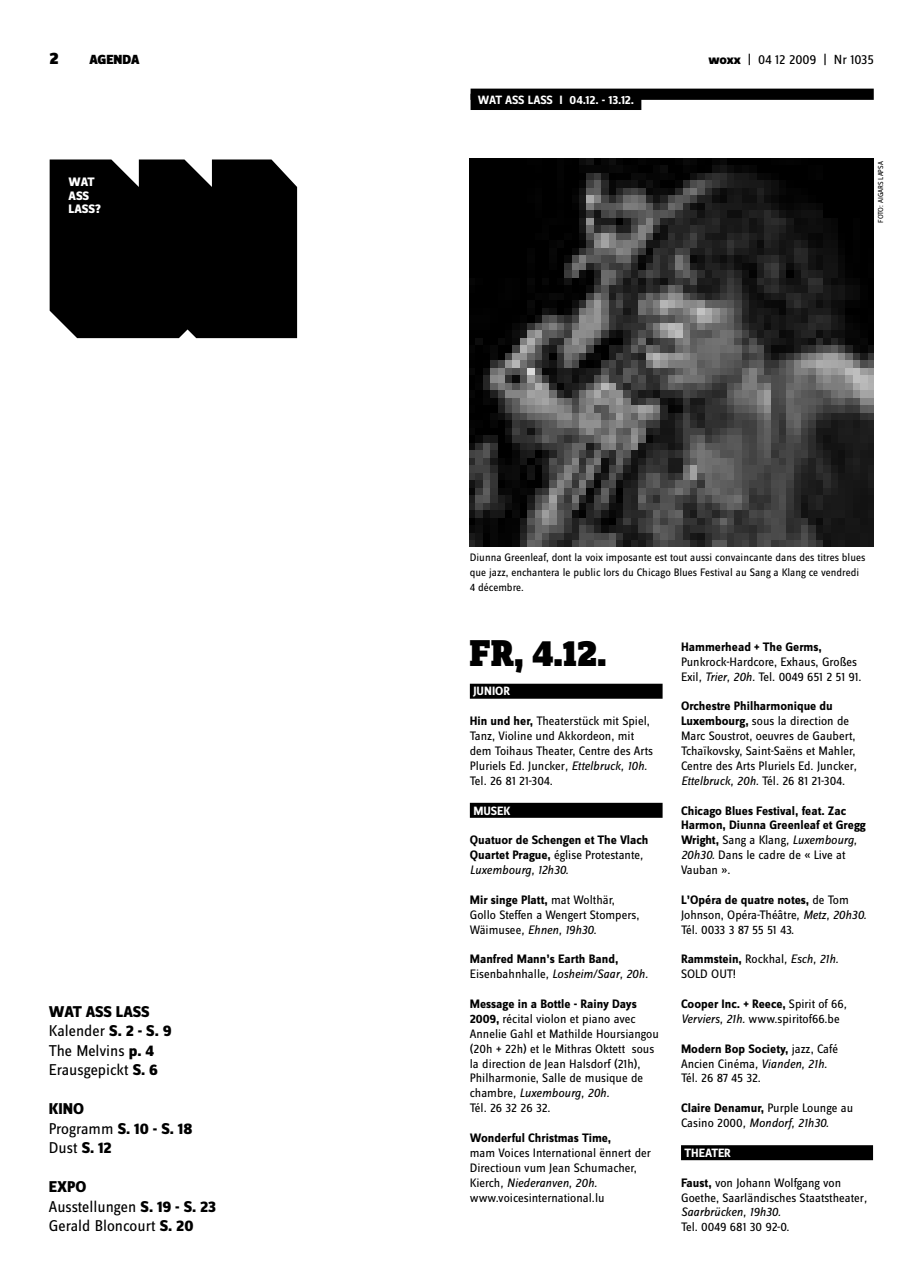
<style>
.page{position:relative;width:922px;height:1276px;background:#fff}
.page>*{position:absolute;margin:0;border:0;box-sizing:border-box;transform-origin:0 0}
.t1{font:900 38.75px "Zine Slab Dis";color:#000}
.t2{font:16.25px/19.5px "Zine Sans Dis";color:#000}
.t3{font:800 16.25px/19.5px "Zine Sans Dis";color:#000}
.t4{font:13.75px "Zine Sans Dis";letter-spacing:-.01em;color:#000}
.t5{font:900 13.75px "Zine Sans Dis";color:#000}
.t6{font:12.75px/14.9px "Zine Sans Dis";color:#000}
.t7{font:700 12.75px/14.9px "Zine Sans Dis";color:#000}
.t8{font:800 12.75px/13.8px "Zine Sans Dis";letter-spacing:-.01em;color:#fff}
.t9{font:700 12.5px "Zine Sans Dis";color:#fff}
.t10{font:11.25px/14.9px "Zine Sans Dis";color:#000}
.t11{font:7.5px "Zine Sans Dis";color:#000}
.s1{font-weight:800}
.s2{font-weight:400}
.s3{font-weight:700}
.s4{font-style:italic}
.s5{font-weight:400;font-style:italic}
</style>
<div class="page">
<div style="left:469px;top:684px;width:193px;height:15px;background:#000"></div>
<div style="left:469px;top:803px;width:193px;height:15px;background:#000"></div>
<div style="left:680px;top:1145px;width:192px;height:15px;background:#000"></div>
<div style="left:50px;top:159px;width:247px;height:179px;background:#000"></div>
<div style="left:470px;top:89px;width:403px;height:11px;background:#000"></div>
<div style="left:470px;top:94px;width:171px;height:16px;background:#000"></div>
<img style="left:469px;top:159px;width:403px;height:388px">
<p class="t5" style="left:89px;top:53px;width:52px">AGENDA</p>
<p class="t4" style="left:708px;top:53px;width:167px"><span class="s1">woxx</span> | 04 12 2009 | Nr 1035</p>
<p class="t8" style="left:69px;top:176px;width:34px">WAT<br>ASS<br>LASS?</p>
<p class="t2" style="left:49px;top:1002px;width:124px"><span class="s1">WAT ASS LASS<br></span>Kalender <span class="s1">S. 2 - S. 9<br></span>The Melvins <span class="s1">p. 4<br></span>Erausgepickt <span class="s1">S. 6</span></p>
<p class="t3" style="left:49px;top:1100px;width:145px">KINO<br><span class="s2">Programm</span> S. 10 - S. 18<br><span class="s2">Dust</span> S. 12</p>
<p class="t2" style="left:49px;top:1178px;width:169px"><span class="s1">EXPO<br></span>Ausstellungen <span class="s1">S. 19 - S. 23<br></span>Gerald Bloncourt <span class="s1">S. 20</span></p>
<p class="t9" style="left:477px;top:93px;width:35px">WAT ASS</p>
<p class="t9" style="left:527px;top:93px;width:12px">LASSI</p>
<p class="t9" style="left:569px;top:93px;width:66px">04.12. - 13.12.</p>
<p class="t11" style="left:876px;top:223px;width:63px;rotate:-90deg">Foto: Aigars Lapsa</p>
<p class="t10" style="left:469px;top:550px;width:397px">Diunna Greenleaf, dont la voix imposante est tout aussi convaincante dans des titres blues que jazz, enchantera le public lors du Chicago Blues Festival au Sang a Klang ce vendredi<br>4 décembre.</p>
<h1 class="t1" style="left:469px;top:632px;width:138px">Fr, 4.12.</h1>
<p class="t9" style="left:473px;top:684px;width:38px">junior</p>
<p class="t6" style="left:469px;top:714px;width:185px"><span class="s3">Hin und her,</span> Theaterstück mit Spiel,<br>Tanz, Violine und Akkordeon, mit dem Toihaus Theater, Centre des Arts<br>Pluriels Ed. Juncker<span class="s4">, Ettelbruck, 10h.<br></span>Tel. 26 81 21-304.</p>
<p class="t9" style="left:473px;top:803px;width:39px">musek</p>
<p class="t7" style="left:469px;top:833px;width:180px">Quatuor de Schengen et The Vlach<br>Quartet Prague, <span class="s2">église Protestante</span><span class="s5">,<br>Luxembourg, 12h30.</span></p>
<p class="t6" style="left:469px;top:893px;width:171px"><span class="s3">Mir singe Platt,</span> mat Wolthär,<br>Gollo Steffen a Wengert Stompers,<br>Wäimusee<span class="s4">, Ehnen, 19h30.</span></p>
<p class="t7" style="left:469px;top:952px;width:180px">Manfred Mann’s Earth Band,<br><span class="s2">Eisenbahnhalle</span><span class="s5">, Losheim/Saar, 20h.</span></p>
<p class="t6" style="left:469px;top:997px;width:190px"><span class="s3">Message in a Bottle - Rainy Days<br>2009,</span> récital violon et piano avec<br>Annelie Gahl et Mathilde Hoursiangou (20h + 22h) et le Mithras Oktett sous la direction de Jean Halsdorf (21h),<br>Philharmonie, Salle de musique de chambre<span class="s4">, Luxembourg, 20h.<br></span>Tél. 26 32 26 32.</p>
<p class="t7" style="left:469px;top:1131px;width:143px">Wonderful Christmas Time,</p>
<p class="t6" style="left:469px;top:1146px;width:183px">mam Voices International ënnert der<br>Directioun vum Jean Schumacher,<br>Kierch<span class="s4">, Niederanven, 20h. </span>www.voicesinternational.lu</p>
<p class="t7" style="left:680px;top:640px;width:142px">Hammerhead + The Germs,</p>
<p class="t6" style="left:680px;top:655px;width:182px">Punkrock-Hardcore, Exhaus, Großes<br>Exil<span class="s4">, Trier, 20h.</span> Tel. 0049 651 2 51 91.</p>
<p class="t6" style="left:680px;top:699px;width:177px"><span class="s3">Orchestre Philharmonique du Luxembourg,</span> sous la direction de Marc Soustrot, oeuvres de Gaubert, Tchaïkovsky, Saint-Saëns et Mahler, Centre des Arts Pluriels Ed. Juncker<span class="s4">, Ettelbruck, 20h.</span> Tél. 26 81 21-304.</p>
<p class="t7" style="left:680px;top:803px;width:186px">Chicago Blues Festival, feat. Zac<br>Harmon, Diunna Greenleaf et Gregg<br>Wright, <span class="s2">Sang a Klang</span><span class="s5">, Luxembourg,<br>20h30.</span> <span class="s2">Dans le cadre de « Live at<br>Vauban ».</span></p>
<p class="t6" style="left:680px;top:893px;width:187px"><span class="s3">L’Opéra de quatre notes,</span> de Tom<br>Johnson, Opéra-Théâtre<span class="s4">, Metz, 20h30.<br></span>Tél. 0033 3 87 55 51 43.</p>
<p class="t6" style="left:680px;top:952px;width:159px"><span class="s3">Rammstein,</span> Rockhal<span class="s4">, Esch, 21h.<br></span>SOLD OUT!</p>
<p class="t6" style="left:680px;top:997px;width:167px"><span class="s3">Cooper Inc. + Reece,</span> Spirit of 66<span class="s4">,<br>Verviers, 21h.</span> www.spiritof66.be</p>
<p class="t6" style="left:680px;top:1041px;width:159px"><span class="s3">Modern Bop Society,</span> jazz, Café<br>Ancien Cinéma<span class="s4">, Vianden, 21h.<br></span>Tél. 26 87 45 32.</p>
<p class="t6" style="left:680px;top:1101px;width:174px"><span class="s3">Claire Denamur,</span> Purple Lounge au<br>Casino 2000<span class="s4">, Mondorf, 21h30.</span></p>
<p class="t9" style="left:684px;top:1146px;width:48px">th eater</p>
<p class="t6" style="left:680px;top:1175px;width:187px"><span class="s3">Faust,</span> von Johann Wolfgang von<br>Goethe, Saarländisches Staatstheater<span class="s4">,<br>Saarbrücken, 19h30.</span></p>
<p class="t6" style="left:680px;top:1220px;width:110px">Tel. 0049 681 30 92-0.</p>
</div>
